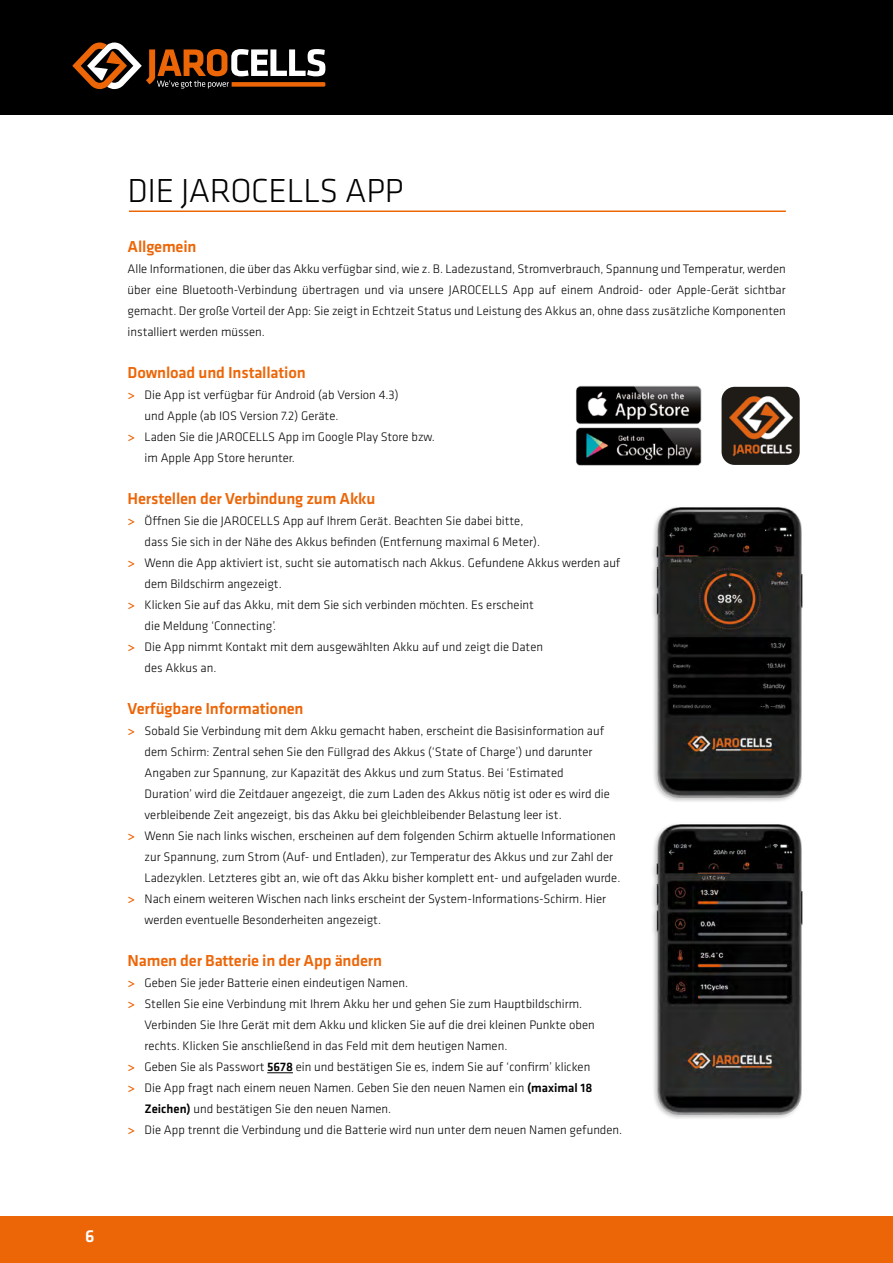
<style>
.page{position:relative;width:893px;height:1263px;background:#fff}
.page>*{position:absolute;margin:0;border:0;box-sizing:border-box;transform-origin:0 0}
.t1{font:300 34.5px "Klavika";letter-spacing:-.01em;color:#000}
.t2{font:500 18px "Klavika";color:#fff}
.t3{font:500 16.5px "Klavika";letter-spacing:-.01em;color:#ec6608}
.t4{font:300 12.75px/21px "Klavika";color:#000;text-align:justify}
.s1{font-weight:500;color:#ec6608}
.s2{font-weight:500}
</style>
<div class="page">
<div style="left:0;top:0;width:893px;height:115px;background:#000"></div>
<div style="left:0;top:1216px;width:893px;height:47px;background:#ec6608"></div>
<svg style="left:72px;top:43px;width:253px;height:46px"></svg>
<svg style="left:267px;top:1072px;width:26px;height:1px"></svg>
<hr style="left:129px;top:210px;width:657px;height:2px;background:#ec6608">
<img style="left:722px;top:387px;width:78px;height:78px">
<img style="left:576px;top:385px;width:126px;height:81px">
<img style="left:653px;top:507px;width:150px;height:295px">
<img style="left:653px;top:824px;width:150px;height:295px">
<h1 class="t1" style="left:128px;top:172px;width:277px">DIE JAROCELLS APP</h1>
<p class="t3" style="left:128px;top:238px;width:70px">Allgemein</p>
<p class="t4" style="left:128px;top:258px;width:660px">Alle Informationen, die über das Akku verfügbar sind, wie z. B. Ladezustand, Stromverbrauch, Spannung und Temperatur, werden über eine Bluetooth-Verbindung übertragen und via unsere JAROCELLS App auf einem Android- oder Apple-Gerät sichtbar gemacht. Der große Vorteil der App: Sie zeigt in Echtzeit Status und Leistung des Akkus an, ohne dass zusätzliche Komponenten installiert werden müssen.</p>
<p class="t3" style="left:128px;top:364px;width:180px">Download und Installation</p>
<p class="t4" style="left:128px;top:384px;width:273px"><span class="s1">&gt;</span> Die App ist verfügbar für Android (ab Version 4.3)</p>
<p class="t4" style="left:145px;top:405px;width:196px">und Apple (ab IOS Version 7.2) Geräte.</p>
<p class="t4" style="left:128px;top:426px;width:309px"><span class="s1">&gt;</span> Laden Sie die JAROCELLS App im Google Play Store bzw.</p>
<p class="t4" style="left:145px;top:447px;width:152px">im Apple App Store herunter.</p>
<p class="t3" style="left:128px;top:490px;width:249px">Herstellen der Verbindung zum Akku</p>
<p class="t4" style="left:128px;top:510px;width:397px"><span class="s1">&gt;</span> Öffnen Sie die JAROCELLS App auf Ihrem Gerät. Beachten Sie dabei bitte,</p>
<p class="t4" style="left:145px;top:531px;width:397px">dass Sie sich in der Nähe des Akkus befinden (Entfernung maximal 6 Meter).</p>
<p class="t4" style="left:128px;top:552px;width:494px"><span class="s1">&gt;</span> Wenn die App aktiviert ist, sucht sie automatisch nach Akkus. Gefundene Akkus werden auf</p>
<p class="t4" style="left:145px;top:573px;width:139px">dem Bildschirm angezeigt.</p>
<p class="t4" style="left:128px;top:594px;width:408px"><span class="s1">&gt;</span> Klicken Sie auf das Akku, mit dem Sie sich verbinden möchten. Es erscheint</p>
<p class="t4" style="left:145px;top:615px;width:133px">die Meldung ‘Connecting’.</p>
<p class="t4" style="left:128px;top:636px;width:417px"><span class="s1">&gt;</span> Die App nimmt Kontakt mit dem ausgewählten Akku auf und zeigt die Daten</p>
<p class="t4" style="left:145px;top:657px;width:73px">des Akkus an.</p>
<p class="t3" style="left:128px;top:700px;width:178px">Verfügbare Informationen</p>
<p class="t4" style="left:128px;top:720px;width:478px"><span class="s1">&gt;</span> Sobald Sie Verbindung mit dem Akku gemacht haben, erscheint die Basisinformation auf</p>
<p class="t4" style="left:145px;top:741px;width:449px">dem Schirm: Zentral sehen Sie den Füllgrad des Akkus (‘State of Charge’) und darunter</p>
<p class="t4" style="left:145px;top:762px;width:421px">Angaben zur Spannung, zur Kapazität des Akkus und zum Status. Bei ‘Estimated</p>
<p class="t4" style="left:145px;top:783px;width:467px">Duration’ wird die Zeitdauer angezeigt, die zum Laden des Akkus nötig ist oder es wird die</p>
<p class="t4" style="left:145px;top:804px;width:419px">verbleibende Zeit angezeigt, bis das Akku bei gleichbleibender Belastung leer ist.</p>
<p class="t4" style="left:128px;top:825px;width:490px"><span class="s1">&gt;</span> Wenn Sie nach links wischen, erscheinen auf dem folgenden Schirm aktuelle Informationen</p>
<p class="t4" style="left:145px;top:846px;width:470px">zur Spannung, zum Strom (Auf- und Entladen), zur Temperatur des Akkus und zur Zahl der</p>
<p class="t4" style="left:145px;top:867px;width:477px">Ladezyklen. Letzteres gibt an, wie oft das Akku bisher komplett ent- und aufgeladen wurde.</p>
<p class="t4" style="left:128px;top:888px;width:480px"><span class="s1">&gt;</span> Nach einem weiteren Wischen nach links erscheint der System-Informations-Schirm. Hier</p>
<p class="t4" style="left:145px;top:909px;width:238px">werden eventuelle Besonderheiten angezeigt.</p>
<p class="t3" style="left:128px;top:952px;width:256px">Namen der Batterie in der App ändern</p>
<p class="t4" style="left:128px;top:972px;width:282px"><span class="s1">&gt;</span> Geben Sie jeder Batterie einen eindeutigen Namen.</p>
<p class="t4" style="left:128px;top:993px;width:456px"><span class="s1">&gt;</span> Stellen Sie eine Verbindung mit Ihrem Akku her und gehen Sie zum Hauptbildschirm.</p>
<p class="t4" style="left:145px;top:1014px;width:452px">Verbinden Sie Ihre Gerät mit dem Akku und klicken Sie auf die drei kleinen Punkte oben</p>
<p class="t4" style="left:145px;top:1035px;width:364px">rechts. Klicken Sie anschließend in das Feld mit dem heutigen Namen.</p>
<p class="t4" style="left:128px;top:1056px;width:464px"><span class="s1">&gt;</span> Geben Sie als Passwort <span class="s2">5678</span> ein und bestätigen Sie es, indem Sie auf ‘confirm’ klicken</p>
<p class="t4" style="left:128px;top:1077px;width:466px"><span class="s1">&gt;</span> Die App fragt nach einem neuen Namen. Geben Sie den neuen Namen ein <span class="s2">(maximal 18</span></p>
<p class="t4" style="left:145px;top:1098px;width:248px"><span class="s2">Zeichen)</span> und bestätigen Sie den neuen Namen.</p>
<p class="t4" style="left:128px;top:1119px;width:496px"><span class="s1">&gt;</span> Die App trennt die Verbindung und die Batterie wird nun unter dem neuen Namen gefunden.</p>
<h2 class="t2" style="left:85px;top:1227px;width:11px">6</h2>
</div>
